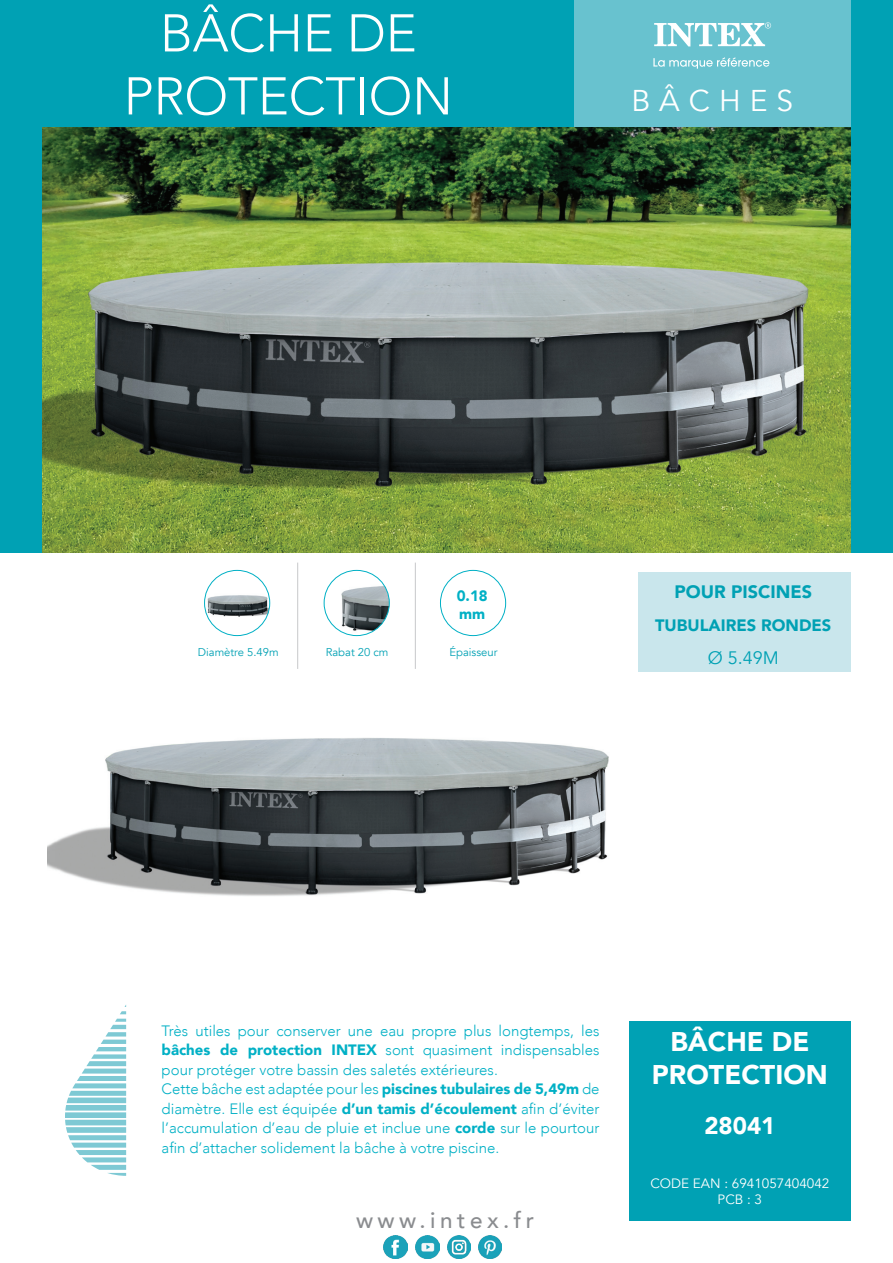
<style>
.page{position:relative;width:893px;height:1263px;background:#fff}
.page>*{position:absolute;margin:0;border:0;box-sizing:border-box;transform-origin:0 0}
.t1{font:300 52.5px/63px "Avenir";letter-spacing:-.005em;color:#fff;text-align:center}
.t2{font:30px "Avenir";letter-spacing:.3em;color:#fff}
.t3{font:900 27px/32.4px "Avenir";color:#fff;text-align:center}
.t4{font:900 24px "Avenir";color:#fff}
.t5{font:500 22.5px "Avenir";letter-spacing:.2em;color:#8a8c8f}
.t6{font:900 18px "Avenir";color:#00a1b4}
.t7{font:18px "Avenir";color:#00a1b4}
.t8{font:900 16.5px "Avenir";color:#00a1b4}
.t9{font:300 15px/19.5px "Avenir";color:#00b0c5}
.t10{font:900 15px/18px "Avenir";color:#00b0c5}
.t11{font:13.5px/16.2px "Avenir";color:#fff;text-align:center}
.t12{font:11.25px "Avenir";color:#00a1b4}
.s1{font-weight:900}
</style>
<div class="page">
<div style="left:621px;top:1020px;width:229px;height:200px;background:#00a1b4"></div>
<div style="left:43px;top:1015px;width:586px;height:211px;background:#fff"></div>
<div style="left:0;top:0;width:893px;height:553px;background:#00a1b4"></div>
<div style="left:574px;top:0;width:276px;height:128px;background:#68c2cf"></div>
<svg style="left:65px;top:1005px;width:61px;height:171px"></svg>
<svg style="left:654px;top:22px;width:117px;height:24px"></svg>
<svg style="left:653px;top:57px;width:116px;height:12px"></svg>
<img style="left:43px;top:128px;width:807px;height:425px">
<hr style="left:297px;top:563px;width:1px;height:106px;background:#c7c8ca">
<hr style="left:415px;top:563px;width:1px;height:106px;background:#c7c8ca">
<div style="left:638px;top:572px;width:212px;height:100px;background:#c9e6ec"></div>
<img style="left:47px;top:738px;width:562px;height:158px">
<svg style="left:205px;top:570px;width:65px;height:66px"></svg>
<img style="left:205px;top:574px;width:65px;height:54px">
<div style="left:204px;top:570px;width:66px;height:66px;border:1px solid #00b0c5;border-radius:50%"></div>
<img style="left:324px;top:570px;width:65px;height:66px;border-radius:33px">
<div style="left:324px;top:570px;width:66px;height:66px;border:1px solid #00b0c5;border-radius:50%"></div>
<img style="left:384px;top:1235px;width:23px;height:24px">
<img style="left:416px;top:1235px;width:23px;height:24px">
<img style="left:448px;top:1235px;width:23px;height:24px">
<img style="left:478px;top:1235px;width:24px;height:24px">
<div style="left:440px;top:570px;width:66px;height:66px;border:1px solid #00b0c5;border-radius:50%"></div>
<h1 class="t1" style="left:124px;top:2px;width:331px">BÂCHE DE<br>PROTECTION</h1>
<h2 class="t2" style="left:631px;top:83px;width:163px">BÂCHES</h2>
<p class="t12" style="left:198px;top:645px;width:82px">Diamètre 5.49m</p>
<p class="t12" style="left:326px;top:645px;width:64px">Rabat 20 cm</p>
<p class="t10" style="left:457px;top:587px;width:33px">0.18 mm</p>
<p class="t12" style="left:450px;top:645px;width:49px">Épaisseur</p>
<p class="t6" style="left:674px;top:576px;width:139px">POUR PISCINES</p>
<p class="t8" style="left:655px;top:611px;width:178px">TUBULAIRES RONDES</p>
<p class="t7" style="left:708px;top:647px;width:73px">Ø 5.49M</p>
<p class="t9" style="left:162px;top:1021px;width:439px">Très utiles pour conserver une eau propre plus longtemps, les <span class="s1">bâches de protection INTEX</span> sont quasiment indispensables pour protéger votre bassin des saletés extérieures.<br>Cette bâche est adaptée pour les <span class="s1">piscines tubulaires de 5,49m</span> de diamètre. Elle est équipée <span class="s1">d’un tamis d’écoulement</span> afin d’éviter l’accumulation d’eau de pluie et inclue une <span class="s1">corde</span> sur le pourtour afin d’attacher solidement la bâche à votre piscine.</p>
<h3 class="t3" style="left:652px;top:1025px;width:177px">BÂCHE DE<br>PROTECTION</h3>
<h3 class="t4" style="left:704px;top:1105px;width:73px">28041</h3>
<h3 class="t5" style="left:356px;top:1201px;width:180px">www.intex.fr</h3>
<p class="t11" style="left:650px;top:1175px;width:181px">CODE EAN : 6941057404042<br>PCB : 3</p>
</div>
